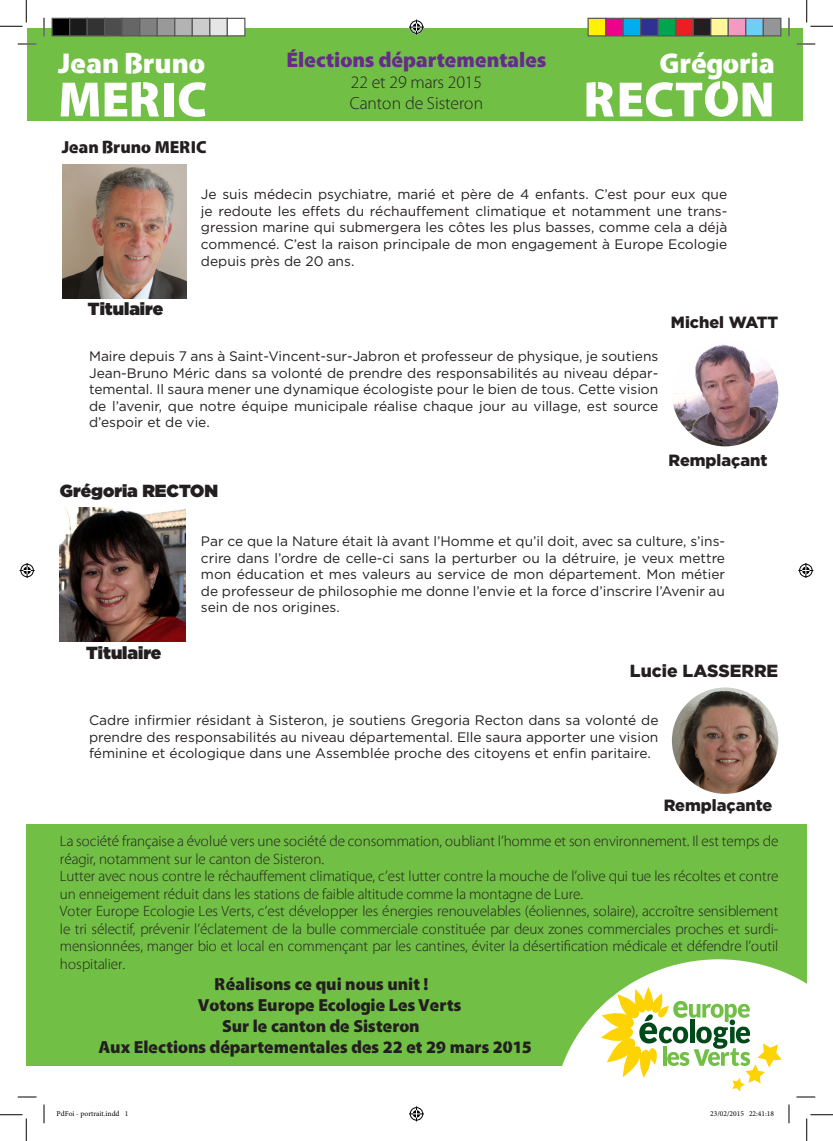
<style>
.page{position:relative;width:833px;height:1141px;background:#fff}
.page>*{position:absolute;margin:0;border:0;box-sizing:border-box;transform-origin:0 0}
.t1{font:900 50px "Cleanvertising";color:#fff}
.t2{font:900 28.75px "Cleanvertising";color:#fff}
.t3{font:900 21.25px "Cleanvertising";color:#652c8a}
.t4{font:900 17.5px "Cleanvertising";color:#231f20}
.t5{font:900 17.5px "Gotham";color:#231f20}
.t6{font:300 17.5px "Cleanvertising";color:#231f20}
.t7{font:900 17.5px "Gotham";color:#231f20}
.t8{font:900 16.25px "Gotham";color:#231f20}
.t9{font:300 15px/17.5px "Cleanvertising";color:#231f20}
.t10{font:13.75px/16.5px "Gotham";color:#231f20;text-align:justify}
.t11{font:7.5px "Minion Pro";color:#000}
</style>
<div class="page">
<div style="left:26px;top:824px;width:780px;height:242px;background:#71bf44"></div>
<div style="left:27px;top:28px;width:775px;height:92px;background:#71bf44"></div>
<svg style="left:562px;top:959px;width:244px;height:155px;fill:#fff"></svg>
<svg style="left:600px;top:986px;width:181px;height:105px"></svg>
<img style="left:62px;top:164px;width:124px;height:134px">
<img style="left:60px;top:507px;width:125px;height:134px">
<img style="left:671px;top:340px;width:106px;height:106px;border-radius:53px">
<img style="left:671px;top:687px;width:106px;height:106px;border-radius:53px">
<svg style="left:18px;top:43px;width:18px;height:2px"></svg>
<svg style="left:796px;top:43px;width:18px;height:2px"></svg>
<svg style="left:18px;top:1096px;width:18px;height:1px"></svg>
<svg style="left:796px;top:1096px;width:18px;height:1px"></svg>
<svg style="left:43px;top:18px;width:2px;height:18px"></svg>
<svg style="left:43px;top:1104px;width:2px;height:19px"></svg>
<svg style="left:788px;top:18px;width:1px;height:18px"></svg>
<svg style="left:787px;top:1104px;width:2px;height:19px"></svg>
<svg style="left:0;top:0;width:27px;height:27px"></svg>
<svg style="left:0;top:1114px;width:27px;height:26px"></svg>
<svg style="left:806px;top:0;width:26px;height:27px"></svg>
<svg style="left:806px;top:1114px;width:26px;height:26px"></svg>
<svg style="left:409px;top:20px;width:15px;height:15px"></svg>
<svg style="left:409px;top:1106px;width:15px;height:15px"></svg>
<svg style="left:20px;top:563px;width:15px;height:15px"></svg>
<svg style="left:798px;top:563px;width:14px;height:15px"></svg>
<div style="left:52px;top:18px;width:18px;height:18px;background:#000"></div>
<div style="left:51px;top:18px;width:19px;height:18px;border:1px solid #595959"></div>
<div style="left:70px;top:18px;width:17px;height:18px;background:#1a1a1a"></div>
<div style="left:69px;top:18px;width:19px;height:18px;border:1px solid #595959"></div>
<div style="left:87px;top:18px;width:18px;height:18px;background:#333"></div>
<div style="left:86px;top:18px;width:19px;height:18px;border:1px solid #595959"></div>
<div style="left:105px;top:18px;width:17px;height:18px;background:#4d4d4d"></div>
<div style="left:104px;top:18px;width:19px;height:18px;border:1px solid #595959"></div>
<div style="left:122px;top:18px;width:18px;height:18px;background:#666"></div>
<div style="left:121px;top:18px;width:19px;height:18px;border:1px solid #595959"></div>
<div style="left:140px;top:18px;width:17px;height:18px;background:#808080"></div>
<div style="left:139px;top:18px;width:19px;height:18px;border:1px solid #595959"></div>
<div style="left:157px;top:18px;width:18px;height:18px;background:#999"></div>
<div style="left:156px;top:18px;width:19px;height:18px;border:1px solid #595959"></div>
<div style="left:175px;top:18px;width:17px;height:18px;background:#b3b3b3"></div>
<div style="left:174px;top:18px;width:19px;height:18px;border:1px solid #595959"></div>
<div style="left:192px;top:18px;width:18px;height:18px;background:#ccc"></div>
<div style="left:191px;top:18px;width:19px;height:18px;border:1px solid #595959"></div>
<div style="left:210px;top:18px;width:17px;height:18px;background:#e6e6e6"></div>
<div style="left:209px;top:18px;width:19px;height:18px;border:1px solid #595959"></div>
<div style="left:227px;top:18px;width:18px;height:18px;background:#fff"></div>
<div style="left:226px;top:18px;width:19px;height:18px;border:1px solid #595959"></div>
<div style="left:587px;top:18px;width:18px;height:18px;background:#fff101"></div>
<div style="left:587px;top:18px;width:19px;height:18px;border:1px solid #595959"></div>
<div style="left:605px;top:18px;width:17px;height:18px;background:#ed028c"></div>
<div style="left:604px;top:18px;width:19px;height:18px;border:1px solid #595959"></div>
<div style="left:622px;top:18px;width:18px;height:18px;background:#00aeef"></div>
<div style="left:622px;top:18px;width:19px;height:18px;border:1px solid #595959"></div>
<div style="left:640px;top:18px;width:17px;height:18px;background:#2e3092"></div>
<div style="left:639px;top:18px;width:19px;height:18px;border:1px solid #595959"></div>
<div style="left:657px;top:18px;width:18px;height:18px;background:#00a54f"></div>
<div style="left:657px;top:18px;width:19px;height:18px;border:1px solid #595959"></div>
<div style="left:675px;top:18px;width:17px;height:18px;background:#ee1d23"></div>
<div style="left:674px;top:18px;width:19px;height:18px;border:1px solid #595959"></div>
<div style="left:692px;top:18px;width:18px;height:18px;background:#231f20"></div>
<div style="left:692px;top:18px;width:19px;height:18px;border:1px solid #595959"></div>
<div style="left:710px;top:18px;width:17px;height:18px;background:#fff79a"></div>
<div style="left:709px;top:18px;width:19px;height:18px;border:1px solid #595959"></div>
<div style="left:727px;top:18px;width:18px;height:18px;background:#f499c2"></div>
<div style="left:727px;top:18px;width:19px;height:18px;border:1px solid #595959"></div>
<div style="left:745px;top:18px;width:17px;height:18px;background:#6bcff6"></div>
<div style="left:744px;top:18px;width:19px;height:18px;border:1px solid #595959"></div>
<div style="left:762px;top:18px;width:18px;height:18px;background:#939598"></div>
<div style="left:762px;top:18px;width:19px;height:18px;border:1px solid #595959"></div>
<svg style="left:709px;top:1109px;width:64px;height:5px"></svg>
<p class="t2" style="left:58px;top:39px;width:148px">Jean Bruno</p>
<p class="t1" style="left:58px;top:59px;width:150px">MERIC</p>
<p class="t4" style="left:62px;top:133px;width:146px">Jean Bruno MERIC</p>
<p class="t3" style="left:286px;top:43px;width:261px">Élections départementales</p>
<p class="t6" style="left:351px;top:72px;width:133px">22 et 29 mars 2015</p>
<p class="t6" style="left:349px;top:93px;width:135px">Canton de Sisteron</p>
<p class="t2" style="left:659px;top:39px;width:117px">Grégoria</p>
<p class="t1" style="left:583px;top:59px;width:192px">RECTON</p>
<p class="t5" style="left:88px;top:296px;width:77px">Titulaire</p>
<p class="t10" style="left:201px;top:186px;width:527px">Je suis médecin psychiatre, marié et père de 4 enfants. C’est pour eux que je redoute les effets du réchauffement climatique et notamment une trans&shy;gression marine qui submergera les côtes les plus basses, comme cela a déjà commencé. C’est la raison principale de mon engagement à Europe Ecologie depuis près de 20 ans.</p>
<p class="t8" style="left:670px;top:310px;width:109px">Michel WATT</p>
<p class="t10" style="left:89px;top:348px;width:570px">Maire depuis 7 ans à Saint-Vincent-sur-Jabron et professeur de physique, je soutiens Jean-Bruno Méric dans sa volonté de prendre des responsabilités au niveau dépar&shy;temental. Il saura mener une dynamique écologiste pour le bien de tous. Cette vision de l’avenir, que notre équipe municipale réalise chaque jour au village, est source d’espoir et de vie.</p>
<p class="t5" style="left:60px;top:477px;width:160px">Grégoria RECTON</p>
<p class="t8" style="left:668px;top:449px;width:101px">Remplaçant</p>
<p class="t5" style="left:86px;top:640px;width:77px">Titulaire</p>
<p class="t10" style="left:201px;top:532px;width:525px">Par ce que la Nature était là avant l’Homme et qu’il doit, avec sa culture, s’ins&shy;crire dans l’ordre de celle-ci sans la perturber ou la détruire, je veux mettre mon éducation et mes valeurs au service de mon département. Mon métier de professeur de philosophie me donne l’envie et la force d’inscrire l’Avenir au sein de nos origines.</p>
<p class="t7" style="left:629px;top:658px;width:150px">Lucie LASSERRE</p>
<p class="t10" style="left:89px;top:711px;width:570px">Cadre infirmier résidant à Sisteron, je soutiens Gregoria Recton dans sa volonté de prendre des responsabilités au niveau départemental. Elle saura apporter une vision féminine et écologique dans une Assemblée proche des citoyens et enfin paritaire.</p>
<p class="t8" style="left:663px;top:794px;width:110px">Remplaçante</p>
<p class="t9" style="left:60px;top:832px;width:719px">La société française a évolué vers une société de consommation, oubliant l’homme et son environnement. Il est temps de réagir, notamment sur le canton de Sisteron.</p>
<p class="t9" style="left:60px;top:867px;width:719px">Lutter avec nous contre le réchauffement climatique, c’est lutter contre la mouche de l’olive qui tue les récoltes et contre un enneigement réduit dans les stations de faible altitude comme la montagne de Lure.</p>
<p class="t9" style="left:60px;top:902px;width:719px;text-align:justify">Voter Europe Ecologie Les Verts, c’est développer les énergies renouvelables (éoliennes, solaire), accroître sensiblement le tri sélectif, prévenir l’éclatement de la bulle commerciale constituée par deux zones commerciales proches et surdi&shy;mensionnées, manger bio et local en commençant par les cantines, éviter la désertification médicale et défendre l’outil hospitalier.</p>
<p class="t4" style="left:214px;top:969px;width:215px">Réalisons ce qui nous unit !</p>
<p class="t4" style="left:198px;top:990px;width:265px">Votons Europe Ecologie Les Verts</p>
<p class="t4" style="left:222px;top:1011px;width:199px">Sur le canton de Sisteron</p>
<p class="t4" style="left:99px;top:1032px;width:434px">Aux Elections départementales des 22 et 29 mars 2015</p>
<p class="t11" style="left:56px;top:1108px;width:73px">PdFoi - portrait.indd 1</p>
<p class="t11" style="left:709px;top:1108px;width:65px">23/02/2015 22:41:18</p>
</div>
